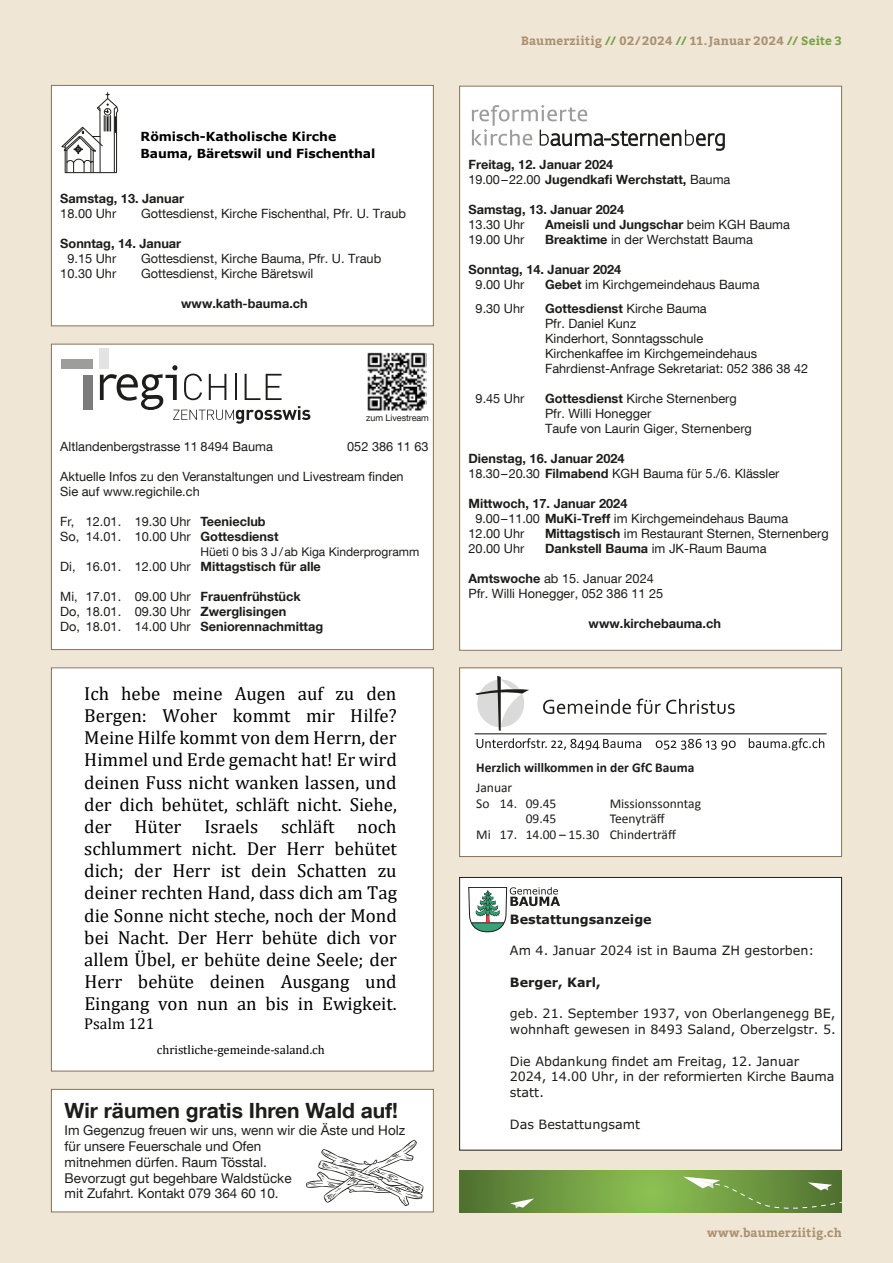
<style>
.page{position:relative;width:893px;height:1263px;background:#f0e6d5}
.page>*{position:absolute;margin:0;border:0;box-sizing:border-box;transform-origin:0 0}
.t1{font:700 21px "Helvetica Neue LT Com";color:#1d1d1b}
.t2{font:18.9px/22.2px "Cambria";color:#000;text-align:justify}
.t3{font:15.75px "Cambria";color:#000}
.t4{font:14.4px "Helvetica Neue";color:#1d1d1b}
.t5{font:13.5px/15.8px "Helvetica Neue LT Com";color:#1d1d1b}
.t6{font:13.5px/15.8px "Calibri";color:#1d1d1b}
.t7{font:700 13.5px "Calibri";color:#1d1d1b}
.t8{font:12.75px/15px "Helvetica Neue LT Com";color:#1d1d1b}
.t9{font:700 12.75px/15px "Helvetica Neue LT Com";color:#1d1d1b}
.t10{font:12.75px/15.8px "Verdana Pro";color:#1d1d1b}
.t11{font:700 12.75px "Verdana Pro";color:#1d1d1b}
.t12{font:12.6px "Cambria";color:#000}
.t13{font:700 12.45px/17px "Verdana";letter-spacing:-.005em;color:#000}
.t14{font:700 12px "Bitter";letter-spacing:.02em;color:#aa916f}
.t15{font:12px "Helvetica Neue LT Com";color:#1d1d1b}
.t16{font:9px "Helvetica Neue LT Com";letter-spacing:-.005em;color:#1d1d1b}
.s1{font-weight:700}
.s2{font-weight:400}
.s3{color:#77a447}
</style>
<div class="page">
<div style="left:460px;top:86px;width:382px;height:564px;background:#fff"></div>
<svg style="left:472px;top:105px;width:252px;height:45px"></svg>
<div style="left:460px;top:668px;width:382px;height:188px;background:#fff"></div>
<div style="left:459px;top:667px;width:383px;height:190px;border:1px solid #857257"></div>
<hr style="left:474px;top:733px;width:353px;height:1px;background:#1d1d1b">
<svg style="left:543px;top:698px;width:192px;height:16px"></svg>
<svg style="left:475px;top:676px;width:54px;height:55px"></svg>
<svg style="left:656px;top:739px;width:80px;height:11px"></svg>
<svg style="left:749px;top:738px;width:75px;height:12px"></svg>
<svg style="left:477px;top:738px;width:164px;height:12px"></svg>
<div style="left:51px;top:344px;width:382px;height:305px;background:#fff"></div>
<div style="left:51px;top:344px;width:383px;height:306px;border:1px solid #857257"></div>
<svg style="left:100px;top:365px;width:210px;height:59px"></svg>
<div style="left:83px;top:375px;width:9px;height:35px;background:#7c7b7b"></div>
<div style="left:100px;top:348px;width:9px;height:20px;background:#e3e3e3"></div>
<div style="left:61px;top:359px;width:31px;height:9px;background:#9d9d9c"></div>
<img style="left:367px;top:352px;width:59px;height:59px">
<div style="left:51px;top:85px;width:382px;height:241px;background:#fff"></div>
<div style="left:51px;top:85px;width:383px;height:241px;border:1px solid #857257"></div>
<svg style="left:61px;top:93px;width:58px;height:80px"></svg>
<div style="left:51px;top:668px;width:382px;height:403px;background:#fff"></div>
<div style="left:51px;top:667px;width:383px;height:404px;border:1px solid #857257"></div>
<div style="left:51px;top:1089px;width:382px;height:123px;background:#fff"></div>
<div style="left:51px;top:1089px;width:383px;height:123px;border:1px solid #857257"></div>
<svg style="left:306px;top:1140px;width:117px;height:66px"></svg>
<svg style="left:459px;top:1171px;width:383px;height:41px;background:#709c42"></svg>
<svg style="left:510px;top:1198px;width:24px;height:10px"></svg>
<svg style="left:683px;top:1177px;width:159px;height:35px;background:#72984a"></svg>
<div style="left:460px;top:877px;width:382px;height:273px;background:#fff"></div>
<div style="left:459px;top:877px;width:383px;height:273px;border:1px solid #1d1d1b"></div>
<svg style="left:468px;top:887px;width:92px;height:45px"></svg>
<p class="t13" style="left:141px;top:128px;width:236px">Römisch-Katholische Kir che<br>Bauma, Bäretswil und Fischenthal</p>
<p class="t4" style="left:145px;top:141px;width:247px">umfassend die politischen Gemeinden</p>
<p class="t9" style="left:60px;top:191px;width:125px">Samstag, 13. Januar</p>
<p class="t8" style="left:60px;top:206px;width:57px">18.00 Uhr</p>
<p class="t8" style="left:141px;top:206px;width:266px">Gottesdienst, Kirche Fischenthal, Pfr. U. Traub</p>
<p class="t9" style="left:60px;top:236px;width:122px">Sonntag, 14. Januar</p>
<p class="t8" style="left:67px;top:251px;width:50px">9.15 Uhr</p>
<p class="t8" style="left:141px;top:251px;width:242px">Gottesdienst, Kirche Bauma, Pfr. U. Traub</p>
<p class="t8" style="left:60px;top:266px;width:57px">10.30 Uhr</p>
<p class="t8" style="left:141px;top:266px;width:174px">Gottesdienst, Kirche Bäretswil</p>
<p class="t9" style="left:181px;top:296px;width:128px">www.kath-bauma.ch</p>
<p class="t16" style="left:366px;top:412px;width:64px">zum Livestream</p>
<p class="t8" style="left:60px;top:439px;width:214px">Altlandenbergstrasse 11 8494 Bauma</p>
<p class="t8" style="left:347px;top:439px;width:83px">052 386 11 63</p>
<p class="t8" style="left:60px;top:469px;width:345px">Aktuelle Infos zu den Veranstaltungen und Livestream finden<br>Sie auf www.regichile.ch</p>
<p class="t8" style="left:60px;top:514px;width:220px">Fr, 12.01. 19.30 Uhr <span class="s1">Teenieclub<br></span>So, 14.01. 10.00 Uhr <span class="s1">Gottesdienst</span></p>
<p class="t15" style="left:201px;top:545px;width:220px">Hüeti 0 bis 3 J/ab Kiga Kinderprogramm</p>
<p class="t9" style="left:60px;top:559px;width:262px"><span class="s2">Di, 16.01. 12.00 Uhr</span> Mittagstisch für alle</p>
<p class="t8" style="left:60px;top:589px;width:264px">Mi, 17.01. 09.00 Uhr <span class="s1">Frauenfrühstück<br></span>Do, 18.01. 09.30 Uhr <span class="s1">Zwerglisingen<br></span>Do, 18.01. 14.00 Uhr <span class="s1">Seniorennachmittag</span></p>
<p class="t2" style="left:84px;top:682px;width:314px">Ich hebe meine Augen auf zu den Bergen: Woher kommt mir Hilfe?<br>Meine Hilfe kommt von dem Herrn, der Himmel und Erde gemacht hat! Er wird deinen Fuss nicht wanken lassen, und der dich behütet, schläft nicht. Siehe, der Hüter Israels schläft noch schlummert nicht. Der Herr behütet dich; der Herr ist dein Schatten zu deiner rechten Hand, dass dich am Tag die Sonne nicht steche, noch der Mond bei Nacht. Der Herr behüte dich vor allem Übel, er behüte deine Seele; der Herr behüte deinen Ausgang und Eingang von nun an bis in Ewigkeit.</p>
<p class="t3" style="left:84px;top:1015px;width:72px">Psalm 121</p>
<p class="t12" style="left:157px;top:1042px;width:170px">christliche-gemeinde-saland.ch</p>
<h1 class="t1" style="left:65px;top:1097px;width:335px">Wir räumen gratis Ihren Wald auf!</h1>
<p class="t5" style="left:65px;top:1122px;width:342px">Im Gegenzug freuen wir uns, wenn wir die Äste und Holz für unsere Feuerschale und Ofen<br>mitnehmen dürfen. Raum Tösstal.<br>Bevorzugt gut begehbare Waldstücke<br>mit Zufahrt. Kontakt 079 364 60 10.</p>
<p class="t14" style="left:521px;top:33px;width:322px">Baumerziitig <span class="s3">//</span> 02/ 2024 <span class="s3">//</span> 11.Januar 2024 <span class="s3">// Seite 3</span></p>
<p class="t9" style="left:468px;top:157px;width:263px">Freitag, 12. Januar 2024<br><span class="s2">19.00–22.00</span> Jugendkafi Werchstatt, <span class="s2">Bauma</span></p>
<p class="t9" style="left:468px;top:202px;width:157px">Samstag, 13. Januar 2024</p>
<p class="t8" style="left:468px;top:217px;width:57px">13.30 Uhr</p>
<p class="t9" style="left:545px;top:217px;width:246px">Ameisli und Jungschar <span class="s2">beim KGH Bauma</span></p>
<p class="t8" style="left:468px;top:232px;width:57px">19.00 Uhr</p>
<p class="t8" style="left:545px;top:232px;width:209px"><span class="s1">Breaktime</span> in der Werchstatt Bauma</p>
<p class="t9" style="left:468px;top:262px;width:154px">Sonntag, 14. Januar 2024</p>
<p class="t8" style="left:476px;top:277px;width:50px">9.00 Uhr</p>
<p class="t8" style="left:545px;top:277px;width:216px"><span class="s1">Gebet</span> im Kirchgemeindehaus Bauma</p>
<p class="t8" style="left:476px;top:300px;width:50px">9.30 Uhr</p>
<p class="t8" style="left:545px;top:300px;width:265px"><span class="s1">Gottesdienst</span> Kirche Bauma<br>Pfr. Daniel Kunz<br>Kinderhort, Sonntagsschule<br>Kirchenkaffee im Kirchgemeindehaus<br>Fahrdienst-Anfrage Sekretariat: 052 386 38 42</p>
<p class="t8" style="left:476px;top:390px;width:50px">9.45 Uhr</p>
<p class="t8" style="left:545px;top:390px;width:208px"><span class="s1">Gottesdienst</span> Kirche Sternenberg<br>Pfr. Willi Honegger<br>Taufe von Laurin Giger, Sternenberg</p>
<p class="t8" style="left:468px;top:450px;width:312px"><span class="s1">Dienstag, 16. Januar 2024<br></span>18.30–20.30 <span class="s1">Filmabend</span> KGH Bauma für 5./6. Klässler</p>
<p class="t9" style="left:468px;top:495px;width:160px">Mittwoch, 17. Januar 2024</p>
<p class="t8" style="left:476px;top:510px;width:314px">9.00–11.00 <span class="s1">MuKi-Treff</span> im Kirchgemeindehaus Bauma</p>
<p class="t8" style="left:468px;top:525px;width:57px">12.00 Uhr</p>
<p class="t8" style="left:545px;top:525px;width:285px"><span class="s1">Mittagstisch</span> im Restaurant Sternen, Sternenberg</p>
<p class="t8" style="left:468px;top:540px;width:57px">20.00 Uhr</p>
<p class="t9" style="left:545px;top:540px;width:223px">Dankstell Bauma <span class="s2">im JK-Raum Bauma</span></p>
<p class="t8" style="left:468px;top:570px;width:196px"><span class="s1">Amtswoche</span> ab 15. Januar 2024<br>Pfr. Willi Honegger, 052 386 11 25</p>
<p class="t9" style="left:589px;top:615px;width:134px">www.kirchebauma.ch</p>
<p class="t7" style="left:476px;top:758px;width:220px">Herzlich willkommen in der GfC Bauma</p>
<p class="t6" style="left:476px;top:779px;width:82px">Januar<br>So 14. 09.45</p>
<p class="t6" style="left:610px;top:795px;width:93px">Missionssonntag</p>
<p class="t6" style="left:476px;top:811px;width:201px;text-indent:134px">Teenyträff<br>Mi 17. 14.00 – 15.30 Chinderträff</p>
<p class="t6" style="left:526px;top:811px;width:32px">09.45</p>
<p class="t11" style="left:510px;top:911px;width:143px">Bestattungsanzeige</p>
<p class="t10" style="left:510px;top:943px;width:306px">Am 4. Januar 2024 ist in Bauma ZH gestorben:</p>
<p class="t11" style="left:510px;top:974px;width:92px">Berger, Karl,</p>
<p class="t10" style="left:510px;top:1006px;width:327px">geb. 21. September 1937, von Oberlangenegg BE, wohnhaft gewesen in 8493 Saland, Oberzelgstr. 5.</p>
<p class="t10" style="left:510px;top:1053px;width:326px">Die Abdankung findet am Freitag, 12. Januar<br>2024, 14.00 Uhr, in der reformierten Kirche Bauma statt.</p>
<p class="t10" style="left:510px;top:1116px;width:132px">Das Bestattungsamt</p>
<p class="t14" style="left:707px;top:1225px;width:136px">www.baumerziitig.ch</p>
</div>
